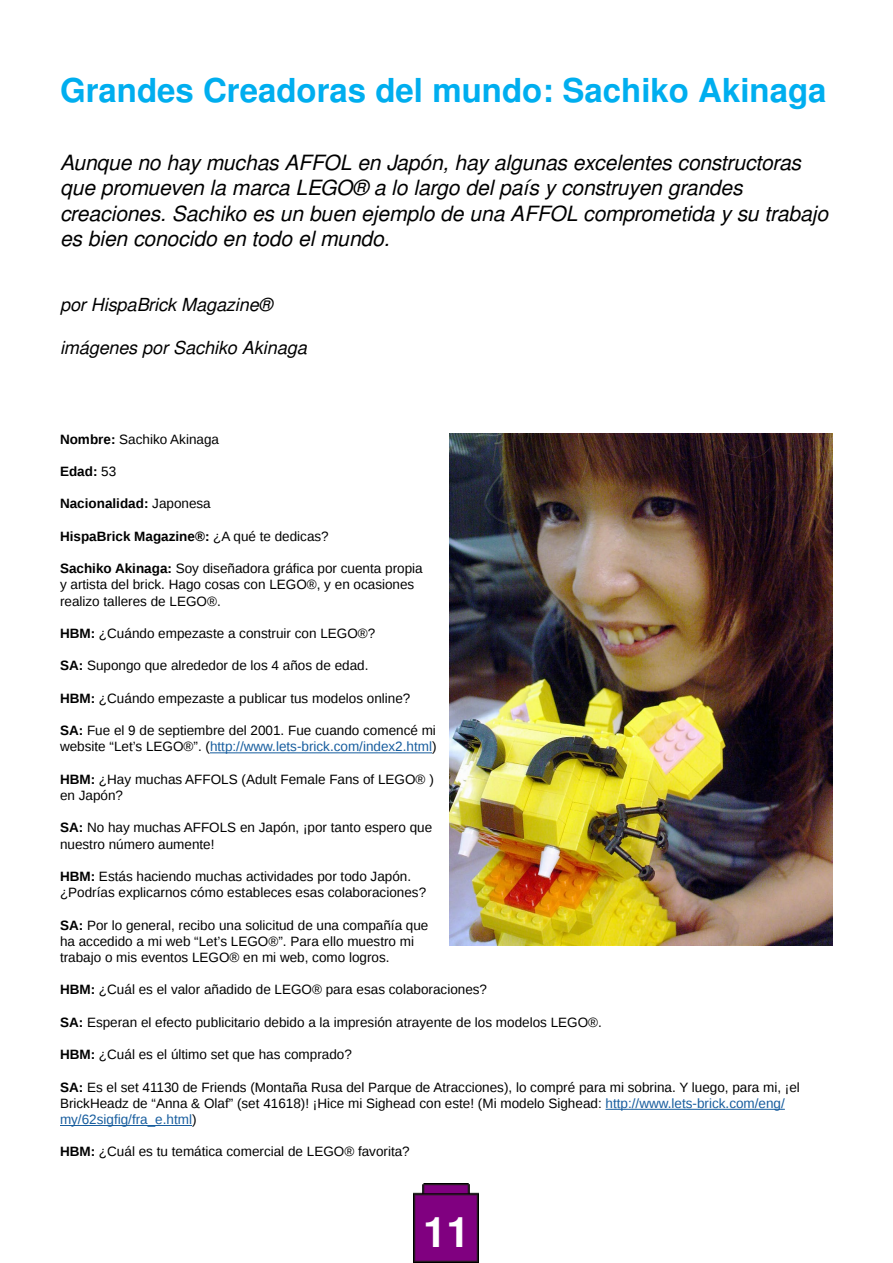
<style>
.page{position:relative;width:893px;height:1263px;background:#fff}
.page>*{position:absolute;margin:0;border:0;box-sizing:border-box;transform-origin:0 0}
.t1{font:700 42px "Free Sans";color:#fff}
.t2{font:700 33px "Free Sans";color:#00aeef}
.t3{font:italic 21px/25.2px "Free Sans";color:#000}
.t4{font:italic 18px "Free Sans";color:#000}
.t5{font:13.5px/16.2px "Liberation Sans";color:#000}
.t6{font:700 13.5px "Liberation Sans";color:#000}
.s1{font-weight:700}
.s2{font-weight:400}
.s3{color:#175d9e}
</style>
<div class="page">
<img style="left:413px;top:1183px;width:66px;height:80px">
<hr style="left:210px;top:752px;width:222px;height:1px;background:#175d9e">
<hr style="left:606px;top:1109px;width:179px;height:1px;background:#175d9e">
<hr style="left:60px;top:1125px;width:132px;height:1px;background:#175d9e">
<img style="left:450px;top:434px;width:383px;height:511px">
<h2 class="t2" style="left:60px;top:63px;width:768px">Grandes Creadoras del mundo: Sachiko Akinaga</h2>
<p class="t3" style="left:60px;top:150px;width:769px">Aunque no hay muchas AFFOL en Japón, hay algunas excelentes constructoras que promueven la marca LEGO® a lo largo del país y construyen grandes creaciones. Sachiko es un buen ejemplo de una AFFOL comprometida y su trabajo es bien conocido en todo el mundo.</p>
<h3 class="t4" style="left:60px;top:293px;width:214px">por HispaBrick Magazine®</h3>
<h3 class="t4" style="left:60px;top:336px;width:248px">imágenes por Sachiko Akinaga</h3>
<p class="t5" style="left:60px;top:431px;width:161px"><span class="s1">Nombre:</span> Sachiko Akinaga</p>
<p class="t6" style="left:60px;top:464px;width:58px">Edad: <span class="s2">53</span></p>
<p class="t6" style="left:60px;top:496px;width:152px">Nacionalidad: <span class="s2">Japonesa</span></p>
<p class="t6" style="left:60px;top:529px;width:270px">HispaBrick Magazine®: <span class="s2">¿A qué te dedicas?</span></p>
<p class="t5" style="left:60px;top:560px;width:364px"><span class="s1">Sachiko Akinaga:</span> Soy diseñadora gráfica por cuenta propia y artista del brick. Hago cosas con LEGO®, y en ocasiones realizo talleres de LEGO®.</p>
<p class="t5" style="left:60px;top:625px;width:317px"><span class="s1">HBM:</span> ¿Cuándo empezaste a construir con LEGO®?</p>
<p class="t5" style="left:60px;top:658px;width:310px"><span class="s1">SA:</span> Supongo que alrededor de los 4 años de edad.</p>
<p class="t5" style="left:60px;top:690px;width:352px"><span class="s1">HBM:</span> ¿Cuándo empezaste a publicar tus modelos online?</p>
<p class="t5" style="left:60px;top:722px;width:378px"><span class="s1">SA:</span> Fue el 9 de septiembre del 2001. Fue cuando comencé mi website “Let’s LEGO®”. (<span class="s3">http://www.lets-brick.com/index2.html</span>)</p>
<p class="t5" style="left:60px;top:771px;width:375px"><span class="s1">HBM:</span> ¿Hay muchas AFFOLS (Adult Female Fans of LEGO® ) en Japón?</p>
<p class="t5" style="left:60px;top:820px;width:374px"><span class="s1">SA:</span> No hay muchas AFFOLS en Japón, ¡por tanto espero que nuestro número aumente!</p>
<p class="t5" style="left:60px;top:868px;width:368px"><span class="s1">HBM:</span> Estás haciendo muchas actividades por todo Japón. ¿Podrías explicarnos cómo estableces esas colaboraciones?</p>
<p class="t5" style="left:60px;top:917px;width:370px"><span class="s1">SA:</span> Por lo general, recibo una solicitud de una compañía que ha accedido a mi web “Let’s LEGO®”. Para ello muestro mi trabajo o mis eventos LEGO® en mi web, como logros.</p>
<p class="t5" style="left:60px;top:982px;width:429px"><span class="s1">HBM:</span> ¿Cuál es el valor añadido de LEGO® para esas colaboraciones?</p>
<p class="t5" style="left:60px;top:1014px;width:543px"><span class="s1">SA:</span> Esperan el efecto publicitario debido a la impresión atrayente de los modelos LEGO®.</p>
<p class="t5" style="left:60px;top:1046px;width:293px"><span class="s1">HBM:</span> ¿Cuál es el último set que has comprado?</p>
<p class="t5" style="left:60px;top:1079px;width:741px"><span class="s1">SA:</span> Es el set 41130 de Friends (Montaña Rusa del Parque de Atracciones), lo compré para mi sobrina. Y luego, para mi, ¡el<br>BrickHeadz de “Anna &amp; Olaf” (set 41618)! ¡Hice mi Sighead con este! (Mi modelo Sighead: <span class="s3">http://www.lets-brick.com/eng/ my/62sigfig/fra_e.html</span>)</p>
<p class="t5" style="left:60px;top:1144px;width:351px"><span class="s1">HBM:</span> ¿Cuál es tu temática comercial de LEGO® favorita?</p>
<h1 class="t1" style="left:423px;top:1199px;width:48px">11</h1>
</div>
